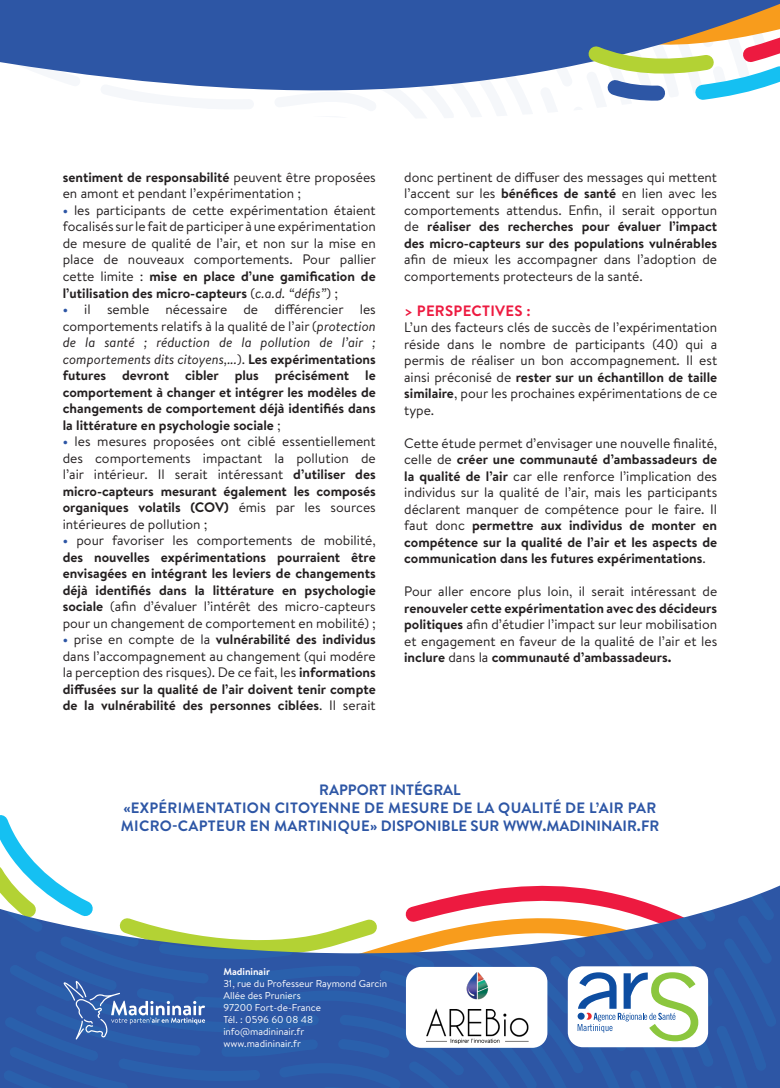
<style>
.page{position:relative;width:780px;height:1088px;background:#fff}
.page>*{position:absolute;margin:0;border:0;box-sizing:border-box;transform-origin:0 0}
.t1{font:700 15px "Brandon Text";color:#2d56a5}
.t2{font:700 15px "Brandon Text";letter-spacing:.02em;color:#2d56a5}
.t3{font:700 15px "Brandon Text";letter-spacing:.02em;color:#ed1a40}
.t4{font:13.75px/16.5px "Brandon Text";color:#231f20;text-align:justify}
.t5{font:700 13.75px/16.5px "Brandon Text";color:#231f20;text-align:justify}
.t6{font:10px "Brandon Text";color:#fff}
.t7{font:700 10px "Brandon Text";color:#fff}
.s1{font-weight:700}
.s2{font-weight:700;color:#2d56a5}
.s3{font-style:italic}
.s4{color:#2d56a5}
.s5{font-weight:400}
.s6{font-weight:400;font-style:italic}
</style>
<div class="page">
<svg style="left:0;top:0;width:496px;height:91px;background:#4065ad"></svg>
<svg style="left:496px;top:0;width:284px;height:101px"></svg>
<svg style="left:3px;top:885px;width:773px;height:203px;fill:#2d56a5"></svg>
<svg style="left:0;top:815px;width:388px;height:224px"></svg>
<div style="left:406px;top:967px;width:141px;height:81px;background:#fff;border-radius:15px"></div>
<img style="left:426px;top:972px;width:103px;height:71px">
<svg style="left:556px;top:945px;width:213px;height:109px"></svg>
<p class="t4" style="left:63px;top:168px;width:314px"><span class="s1">sentiment de responsabilité</span> peuvent être proposées en amont et pendant l’expérimentation ;</p>
<p class="t4" style="left:63px;top:201px;width:315px"><span class="s2">•</span> les participants de cette expérimentation étaient focalisés sur le fait de participer à une expérimentation de mesure de qualité de l’air, et non sur la mise en place de nouveaux comportements. Pour pallier cette limite : <span class="s1">mise en place d’une gamification de l’utilisation des micro-capteurs</span> (<span class="s3">c.a.d. “défis”</span>) ;</p>
<p class="t5" style="left:63px;top:301px;width:314px"><span class="s4">•</span> <span class="s5">il semble nécessaire de différencier les comportements relatifs à la qualité de l’air (</span><span class="s6">protection de la santé ; réduction de la pollution de l’air ; comportements dits citoyens,...</span><span class="s5">).</span> Les expérimentations futures devront cibler plus précisément le comportement à changer et intégrer les modèles de changements de comportement déjà identifiés dans la littérature en psychologie sociale <span class="s5">;</span></p>
<p class="t4" style="left:63px;top:432px;width:314px"><span class="s2">•</span> les mesures proposées ont ciblé essentiellement des comportements impactant la pollution de l’air intérieur. Il serait intéressant <span class="s1">d’utiliser des micro-capteurs mesurant également les composés organiques volatils (COV)</span> émis par les sources intérieures de pollution ;</p>
<p class="t5" style="left:63px;top:532px;width:314px"><span class="s4">•</span> <span class="s5">pour favoriser les comportements de mobilité, </span>des nouvelles expérimentations pourraient être envisagées en intégrant les leviers de changements déjà identifiés dans la littérature en psychologie sociale <span class="s5">(afin d’évaluer l’intérêt des micro-capteurs pour un changement de comportement en mobilité) ;</span></p>
<p class="t5" style="left:63px;top:631px;width:314px"><span class="s4">•</span> <span class="s5">prise en compte de la</span> vulnérabilité des individus <span class="s5">dans l’accompagnement au changement (qui modére la perception des risques). De ce fait, les</span> informations diffusées sur la qualité de l’air doivent tenir compte de la vulnérabilité des personnes ciblées<span class="s5">. Il serait</span></p>
<p class="t4" style="left:404px;top:168px;width:314px">donc pertinent de diffuser des messages qui mettent l’accent sur les <span class="s1">bénéfices de santé</span> en lien avec les comportements attendus. Enfin, il serait opportun de <span class="s1">réaliser des recherches pour évaluer l’impact des micro-capteurs sur des populations vulnérables </span>afin de mieux les accompagner dans l’adoption de comportements protecteurs de la santé.</p>
<p class="t3" style="left:404px;top:300px;width:128px">&gt; PERSPECTIVES :</p>
<p class="t4" style="left:404px;top:318px;width:314px">L’un des facteurs clés de succès de l’expérimentation réside dans le nombre de participants (40) qui a permis de réaliser un bon accompagnement. Il est ainsi préconisé de <span class="s1">rester sur un échantillon de taille similaire</span>, pour les prochaines expérimentations de ce type.</p>
<p class="t4" style="left:404px;top:434px;width:314px">Cette étude permet d’envisager une nouvelle finalité, celle de <span class="s1">créer une communauté d’ambassadeurs de la qualité de l’air</span> car elle renforce l’implication des individus sur la qualité de l’air, mais les participants déclarent manquer de compétence pour le faire. Il faut donc <span class="s1">permettre aux individus de monter en compétence sur la qualité de l’air et les aspects de communication dans les futures expérimentations</span>.</p>
<p class="t4" style="left:404px;top:582px;width:314px">Pour aller encore plus loin, il serait intéressant de <span class="s1">renouveler cette expérimentation avec des décideurs politiques</span> afin d’étudier l’impact sur leur mobilisation et engagement en faveur de la qualité de l’air et les <span class="s1">inclure</span> dans la <span class="s1">communauté d’ambassadeurs.</span></p>
<p class="t1" style="left:319px;top:779px;width:143px">RAPPORT INTÉGRAL</p>
<p class="t2" style="left:123px;top:797px;width:534px">«EXPÉRIMENTATION CITOYENNE DE MESURE DE LA QUALITÉ DE L’AIR PAR</p>
<p class="t1" style="left:121px;top:815px;width:540px">MICRO-CAPTEUR EN MARTINIQUE» DISPONIBLE SUR WWW.MADININAIR.FR</p>
<p class="t7" style="left:223px;top:964px;width:48px">Madininair</p>
<p class="t6" style="left:223px;top:976px;width:165px">31, rue du Professeur Raymond Garcin</p>
<p class="t6" style="left:223px;top:988px;width:79px">Allée des Pruniers</p>
<p class="t6" style="left:223px;top:1000px;width:99px">97200 Fort-de-France</p>
<p class="t6" style="left:223px;top:1012px;width:91px">Tél. : 0596 60 08 48</p>
<p class="t6" style="left:223px;top:1024px;width:82px">info@madininair.fr</p>
<p class="t6" style="left:223px;top:1036px;width:79px">www.madininair.fr</p>
</div>
